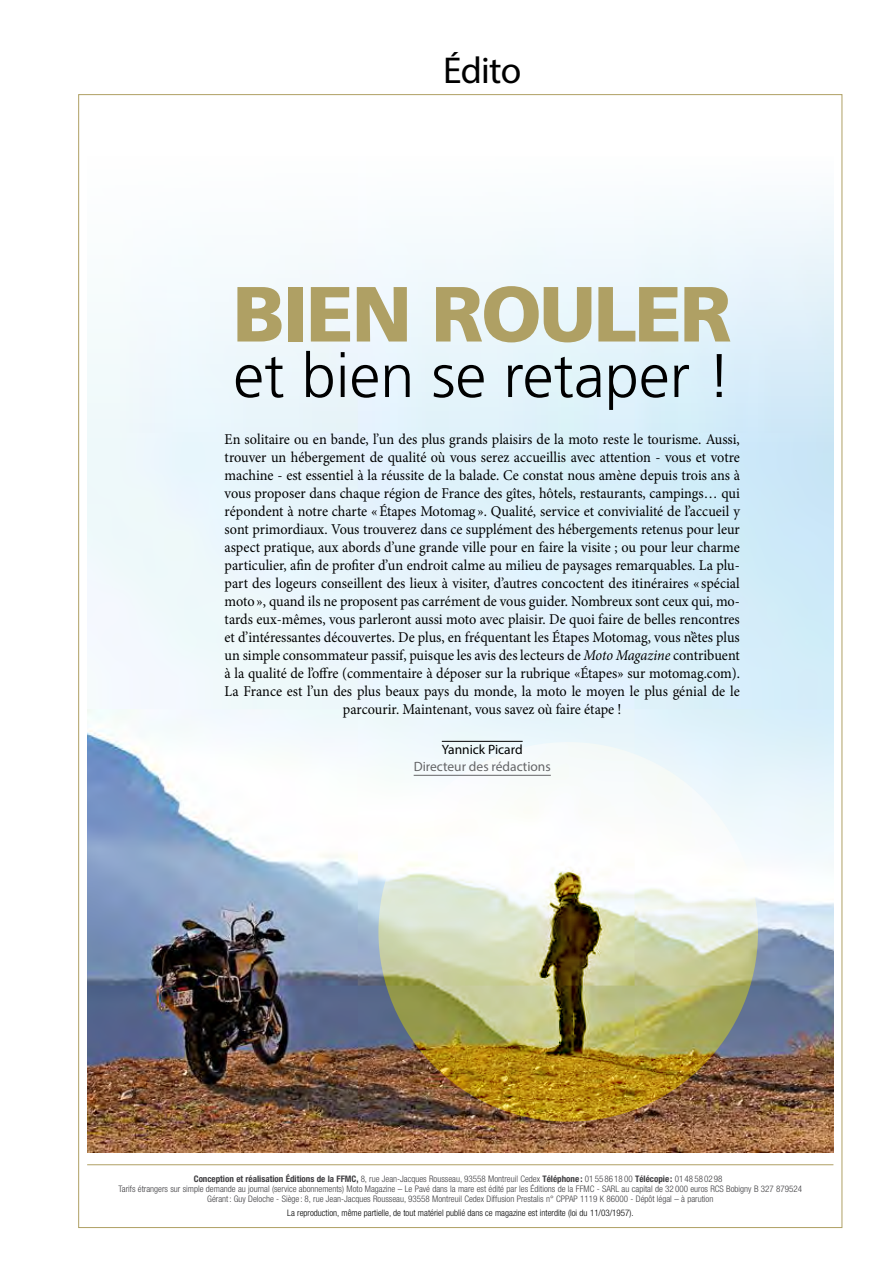
<style>
.page{position:relative;width:893px;height:1263px;background:#fff}
.page>*{position:absolute;margin:0;border:0;box-sizing:border-box;transform-origin:0 0}
.t1{font:900 78px "Frutiger";letter-spacing:-.03em;color:#afa064}
.t2{font:300 61.5px "Frutiger";color:#000}
.t3{font:37.5px "Myriad Pro";letter-spacing:-.02em;color:#000}
.t4{font:15px/18px "Minion Pro";color:#000;text-align:center;scale:.95 1}
.t5{font:13.5px "Myriad Pro";color:#646567}
.t6{font:13.5px "Myriad Pro";color:#000}
.t7{font:300 condensed 9px/10.4px "Helvetica Neue";color:#3e3d40;text-align:center}
.t8{font:300 condensed 9px "Helvetica Neue";color:#000}
.s1{font-style:italic}
.s2{font-weight:700}
</style>
<div class="page">
<img style="left:87px;top:204px;width:746px;height:949px">
<hr style="left:87px;top:1164px;width:746px;height:1px;background:#afa064">
<svg style="left:378px;top:742px;width:380px;height:379px"></svg>
<hr style="left:442px;top:741px;width:81px;height:1px;background:#000">
<hr style="left:414px;top:775px;width:137px;height:1px;background:#646567">
<h3 class="t3" style="left:443px;top:48px;width:79px">Édito</h3>
<h1 class="t1" style="left:233px;top:267px;width:500px">BIEN ROULER</h1>
<h2 class="t2" style="left:233px;top:341px;width:499px">et bien se retaper !</h2>
<p class="t4" style="left:225px;top:430px;width:544px">En solitaire ou en bande, l’un des plus grands plaisirs de la moto reste le tourisme. Aussi, trouver un hébergement de qualité où vous serez accueillis avec attention - vous et votre machine - est essentiel à la réussite de la balade. Ce constat nous amène depuis trois ans à vous proposer dans chaque région de France des gîtes, hôtels, restaurants, campings… qui répondent à notre charte «Étapes Motomag ». Qualité, service et convivialité de l’accueil y sont primordiaux. Vous trouverez dans ce supplément des hébergements retenus pour leur aspect pratique, aux abords d’une grande ville pour en faire la visite ; ou pour leur charme particulier, afin de profiter d’un endroit calme au milieu de paysages remarquables. La plu&shy;part des logeurs conseillent des lieux à visiter, d’autres concoctent des itinéraires « spécial moto», quand ils ne proposent pas carrément de vous guider. Nombreux sont ceux qui, mo&shy;tards eux-mêmes, vous parleront aussi moto avec plaisir. De quoi faire de belles rencontres et d’intéressantes découvertes. De plus, en fréquentant les Étapes Motomag, vous n’êtes plus un simple consommateur passif, puisque les avis des lecteurs de <span class="s1">Moto Magazine</span> contribuent à la qualité de l’offre (commentaire à déposer sur la rubrique «Étapes» sur motomag.com).<br>La France est l’un des plus beaux pays du monde, la moto le moyen le plus génial de le parcourir. Maintenant, vous savez où faire étape !</p>
<p class="t6" style="left:442px;top:742px;width:82px">Yannick Picard</p>
<p class="t5" style="left:414px;top:758px;width:139px">Directeur des rédactions</p>
<p class="t7" style="left:118px;top:1173px;width:685px"><span class="s2">Conception et réalisation Éditions de la FFMC,</span> 8, rue Jean-Jacques Rousseau, 93558 Montreuil Cedex <span class="s2">Téléphone :</span> 01 55 86 18 00 <span class="s2">Télécopie :</span> 01 48 58 02 98<br>Tarifs étrangers sur simple demande au journal (service abonnements) Moto Magazine – Le Pavé dans la mare est édité par les Éditions de la FFMC - SARL au capital de 32 000 euros RCS Bobigny B 327 879524<br>Gérant : Guy Deloche - Siège : 8, rue Jean-Jacques Rousseau, 93558 Montreuil Cedex Diffusion Prestalis n° CPPAP 1119 K 86000 - Dépôt légal – à parution</p>
<p class="t8" style="left:287px;top:1208px;width:348px">La reproduction, même partielle, de tout matériel publié dans ce magazine est interdite (loi du 11/03/1957).</p>
</div>
